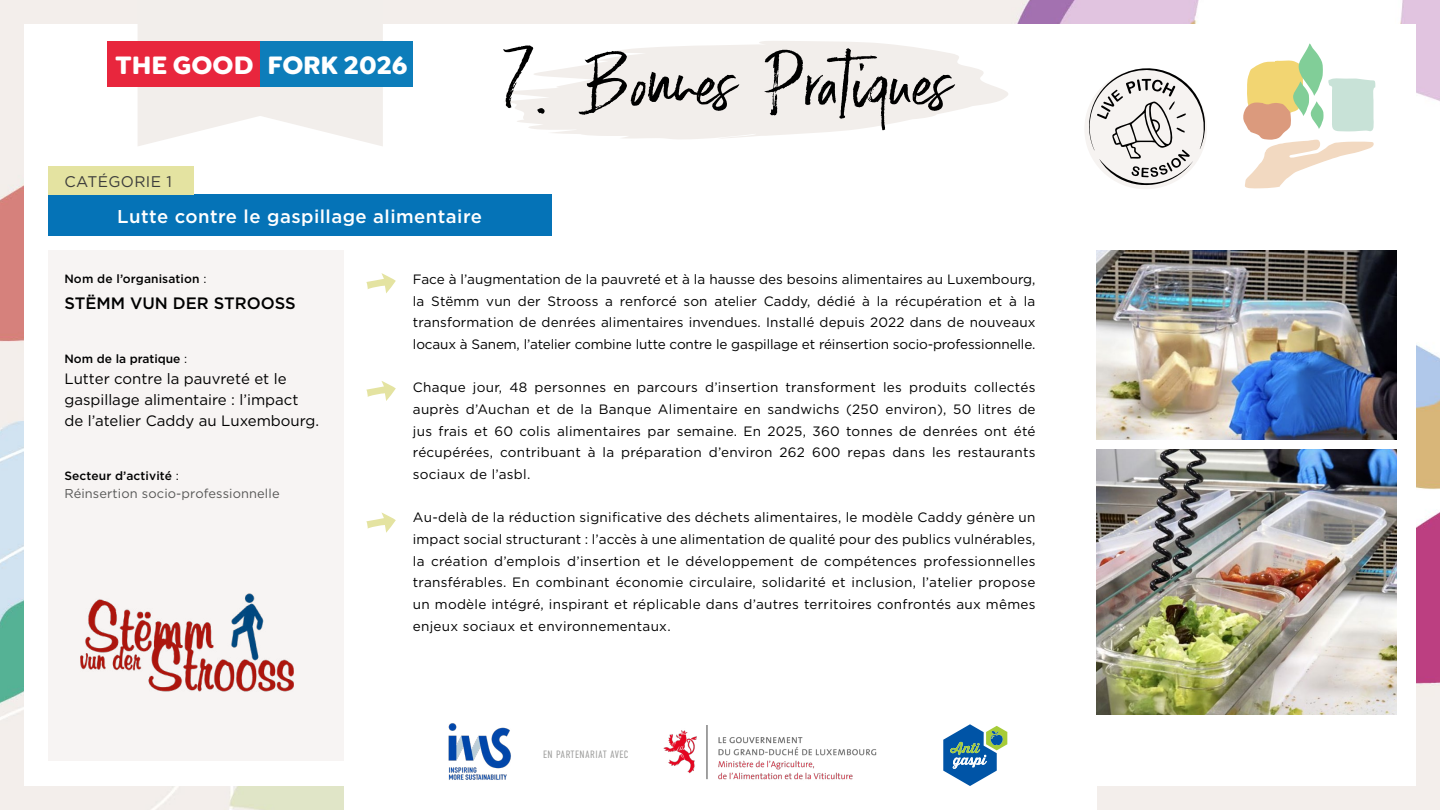
<style>
.page{position:relative;width:1440px;height:810px;background:#fff}
.page>*{position:absolute;margin:0;border:0;box-sizing:border-box;transform-origin:0 0}
.t1{font:102px "Emmeline";color:#000}
.t2{font:700 26.85px "Goldplay";color:#fff}
.t3{font:500 18.6px "Gotham";letter-spacing:.025em;color:#fff}
.t4{font:500 16.5px "Gotham";color:#000}
.t5{font:15.45px "Gotham";letter-spacing:.025em;color:#3c3c3b}
.t6{font:15px/21px "Gotham";color:#000}
.t7{font:13.5px/21.8px "Gotham";letter-spacing:.02em;color:#000;text-align:justify}
.t8{font:12.9px "Gotham";letter-spacing:.01em;color:#575756}
.t9{font:500 12px "Gotham";letter-spacing:.01em;color:#000}
.t10{font:300 10.65px "DIN Condensed";letter-spacing:.04em;color:#9d9d9c}
.s1{font-weight:400}
</style>
<div class="page">
<img style="left:0;top:0;width:1440px;height:810px">
<div style="left:24px;top:24px;width:1391px;height:762px;background:#fff"></div>
<svg style="left:138px;top:0;width:245px;height:146px"></svg>
<div style="left:260px;top:41px;width:153px;height:46px;background:#0d7dba"></div>
<div style="left:108px;top:41px;width:152px;height:46px;background:#e8263d"></div>
<div style="left:344px;top:694px;width:752px;height:116px;background:#fff"></div>
<img style="left:663px;top:726px;width:214px;height:54px">
<img style="left:448px;top:723px;width:63px;height:57px">
<svg style="left:943px;top:724px;width:64px;height:62px"></svg>
<svg style="left:1243px;top:43px;width:132px;height:145px"></svg>
<svg style="left:505px;top:41px;width:503px;height:98px;fill:#f2eeeb"></svg>
<div style="left:48px;top:195px;width:503px;height:41px;background:#0573b7"></div>
<div style="left:48px;top:166px;width:145px;height:28px;background:#e4e3a1"></div>
<div style="left:48px;top:251px;width:296px;height:510px;background:#f7f4f3"></div>
<img style="left:81px;top:594px;width:213px;height:97px">
<svg style="left:366px;top:381px;width:30px;height:20px"></svg>
<svg style="left:366px;top:512px;width:30px;height:21px"></svg>
<svg style="left:366px;top:273px;width:30px;height:20px"></svg>
<svg style="left:1085px;top:68px;width:122px;height:121px"></svg>
<img style="left:1096px;top:251px;width:300px;height:188px">
<img style="left:1096px;top:449px;width:301px;height:266px">
<h2 class="t2" style="left:116px;top:47px;width:293px">THE GOOD FORK 2026</h2>
<p class="t5" style="left:64px;top:172px;width:109px">CATÉGORIE 1</p>
<h3 class="t3" style="left:117px;top:204px;width:366px">Lutte contre le gaspillage alimentaire</h3>
<h1 class="t1" style="left:501px;top:25px;width:454px">7. Bonnes Pratiques</h1>
<p class="t9" style="left:64px;top:271px;width:144px">Nom de l’organisation <span class="s1">:</span></p>
<p class="t4" style="left:64px;top:293px;width:233px">STËMM VUN DER STROOSS</p>
<p class="t9" style="left:64px;top:351px;width:124px">Nom de la pratique <span class="s1">:</span></p>
<p class="t6" style="left:64px;top:368px;width:256px">Lutter contre la pauvreté et le gaspillage alimentaire : l’impact de l’atelier Caddy au Luxembourg.</p>
<p class="t9" style="left:64px;top:468px;width:116px">Secteur d’activité <span class="s1">:</span></p>
<p class="t8" style="left:64px;top:485px;width:217px">Réinsertion socio-professionnelle</p>
<p class="t7" style="left:413px;top:268px;width:624px">Face à l’augmentation de la pauvreté et à la hausse des besoins alimentaires au Luxembourg, la Stëmm vun der Strooss a renforcé son atelier Caddy, dédié à la récupération et à la transformation de denrées alimentaires invendues. Installé depuis 2022 dans de nouveaux locaux à Sanem, l’atelier combine lutte contre le gaspillage et réinsertion socio-professionnelle.</p>
<p class="t7" style="left:413px;top:376px;width:624px">Chaque jour, 48 personnes en parcours d’insertion transforment les produits collectés auprès d’Auchan et de la Banque Alimentaire en sandwichs (250 environ), 50 litres de jus frais et 60 colis alimentaires par semaine. En 2025, 360 tonnes de denrées ont été récupérées, contribuant à la préparation d’environ 262 600 repas dans les restaurants sociaux de l’asbl.</p>
<p class="t7" style="left:413px;top:506px;width:624px">Au-delà de la réduction significative des déchets alimentaires, le modèle Caddy génère un impact social structurant : l’accès à une alimentation de qualité pour des publics vulnérables, la création d’emplois d’insertion et le développement de compétences professionnelles transférables. En combinant économie circulaire, solidarité et inclusion, l’atelier propose un modèle intégré, inspirant et réplicable dans d’autres territoires confrontés aux mêmes enjeux sociaux et environnementaux.</p>
<p class="t10" style="left:543px;top:749px;width:87px">EN PARTENARIAT AVEC</p>
</div>
